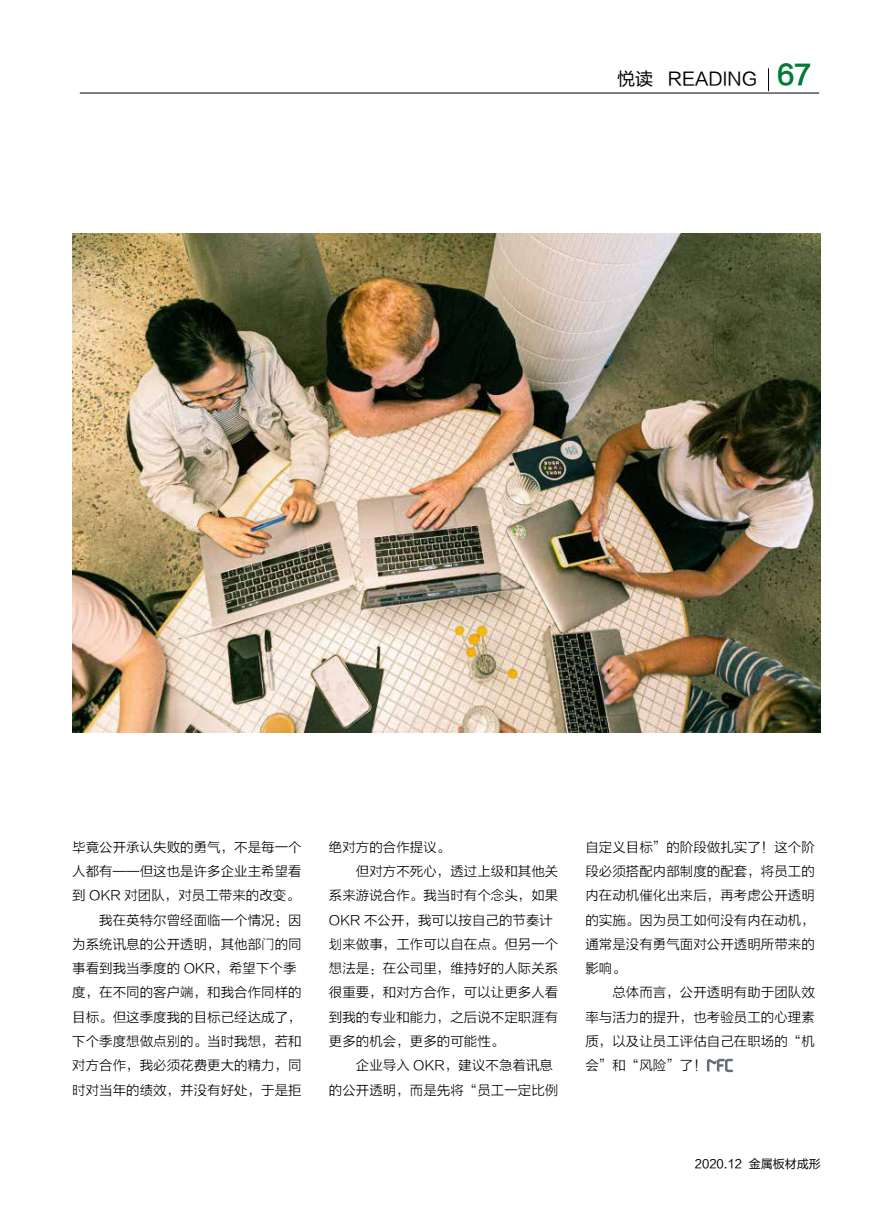
<style>
.page{position:relative;width:893px;height:1212px;background:#fff}
.page>*{position:absolute;margin:0;border:0;box-sizing:border-box;transform-origin:0 0}
.t1{font:18px "FZLTHK GBK1 0";color:#000}
.t2{font:13.5px/24.3px "FZLTXHK";color:#000;text-align:justify}
.t3{font:12px "FZLTHK GBK1 0";color:#000}
.s1{font-family:"FZLTCHJW GB1 0";font-size:27px;color:#007c36}
</style>
<div class="page">
<hr style="left:80px;top:93px;width:739px;height:1px;background:#000">
<svg style="left:768px;top:68px;width:1px;height:23px"></svg>
<svg style="left:707px;top:1059px;width:26px;height:13px"></svg>
<img style="left:72px;top:234px;width:749px;height:498px">
<h1 class="t1" style="left:617px;top:69px;width:196px">悦读 READING <span class="s1">67</span></h1>
<p class="t2" style="left:72px;top:835px;width:231px">毕竟公开承认失败的勇气，不是每一个</p>
<p class="t2" style="left:72px;top:859px;width:231px">人都有——但这也是许多企业主希望看</p>
<p class="t2" style="left:72px;top:884px;width:229px">到 OKR 对团队，对员工带来的改变。</p>
<p class="t2" style="left:99px;top:908px;width:204px">我在英特尔曾经面临一个情况：因</p>
<p class="t2" style="left:72px;top:932px;width:231px">为系统讯息的公开透明，其他部门的同</p>
<p class="t2" style="left:72px;top:956px;width:226px">事看到我当季度的 OKR，希望下个季</p>
<p class="t2" style="left:72px;top:981px;width:231px">度，在不同的客户端，和我合作同样的</p>
<p class="t2" style="left:72px;top:1005px;width:231px">目标。但这季度我的目标已经达成了，</p>
<p class="t2" style="left:72px;top:1029px;width:231px">下个季度想做点别的。当时我想，若和</p>
<p class="t2" style="left:72px;top:1054px;width:231px">对方合作，我必须花费更大的精力，同</p>
<p class="t2" style="left:72px;top:1078px;width:231px">时对当年的绩效，并没有好处，于是拒</p>
<p class="t2" style="left:329px;top:835px;width:123px">绝对方的合作提议。</p>
<p class="t2" style="left:356px;top:859px;width:204px">但对方不死心，透过上级和其他关</p>
<p class="t2" style="left:329px;top:884px;width:231px">系来游说合作。我当时有个念头，如果</p>
<p class="t2" style="left:329px;top:908px;width:226px">OKR 不公开，我可以按自己的节奏计</p>
<p class="t2" style="left:329px;top:932px;width:231px">划来做事，工作可以自在点。但另一个</p>
<p class="t2" style="left:329px;top:956px;width:231px">想法是：在公司里，维持好的人际关系</p>
<p class="t2" style="left:329px;top:981px;width:231px">很重要，和对方合作，可以让更多人看</p>
<p class="t2" style="left:329px;top:1005px;width:231px">到我的专业和能力，之后说不定职涯有</p>
<p class="t2" style="left:329px;top:1029px;width:177px">更多的机会，更多的可能性。</p>
<p class="t2" style="left:356px;top:1054px;width:199px">企业导入 OKR，建议不急着讯息</p>
<p class="t2" style="left:329px;top:1078px;width:231px">的公开透明，而是先将“员工一定比例</p>
<p class="t2" style="left:585px;top:835px;width:231px">自定义目标”的阶段做扎实了！这个阶段必须搭配内部制度的配套，将员工的内在动机催化出来后，再考虑公开透明的实施。因为员工如何没有内在动机，通常是没有勇气面对公开透明所带来的影响。</p>
<p class="t2" style="left:585px;top:981px;width:231px;text-indent:27px">总体而言，公开透明有助于团队效率与活力的提升，也考验员工的心理素质，以及让员工评估自己在职场的“机会”和“风险”了！</p>
<p class="t3" style="left:695px;top:1157px;width:127px">2020.12 金属板材成形</p>
</div>
